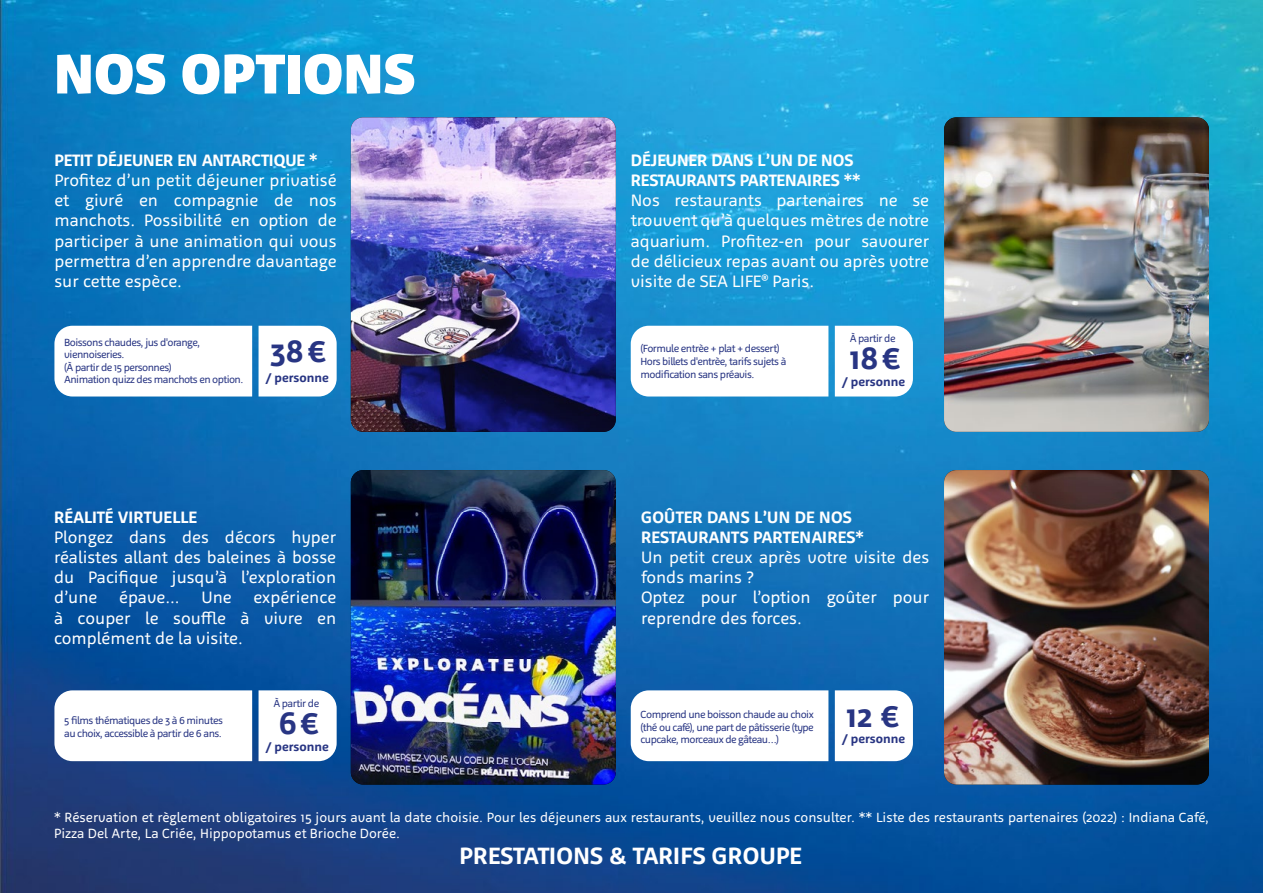
<style>
.page{position:relative;width:1263px;height:893px;background:#fff}
.page>*{position:absolute;margin:0;border:0;box-sizing:border-box;transform-origin:0 0}
.t1{font:900 57px "Agile";letter-spacing:.015em;color:#fff}
.t2{font:700 31.95px "Agile";color:#283583}
.t3{font:700 24px "Agile";letter-spacing:.015em;color:#fff}
.t4{font:16.8px/20.1px "Agile";color:#fff;text-align:justify}
.t5{font:700 16.8px/20.1px "Agile";color:#fff}
.t6{font:13.5px/16.2px "Agile";color:#fff}
.t7{font:700 12.45px "Agile";color:#283583}
.t8{font:10.5px/12.6px "Agile";letter-spacing:-.05em;color:#283583}
</style>
<div class="page">
<img style="left:0;top:0;width:1263px;height:893px">
<img style="left:351px;top:117px;width:265px;height:315px">
<img style="left:944px;top:117px;width:265px;height:315px">
<img style="left:351px;top:470px;width:265px;height:314px">
<img style="left:944px;top:470px;width:265px;height:314px">
<svg style="left:259px;top:326px;width:78px;height:70px"></svg>
<svg style="left:259px;top:690px;width:78px;height:71px"></svg>
<svg style="left:835px;top:690px;width:78px;height:71px"></svg>
<svg style="left:835px;top:326px;width:78px;height:70px"></svg>
<svg style="left:54px;top:326px;width:198px;height:70px"></svg>
<svg style="left:54px;top:690px;width:198px;height:71px"></svg>
<svg style="left:631px;top:326px;width:197px;height:70px"></svg>
<svg style="left:631px;top:690px;width:197px;height:71px"></svg>
<h1 class="t1" style="left:54px;top:39px;width:362px">NOS OPTIONS</h1>
<p class="t5" style="left:54px;top:150px;width:265px">PETIT DÉJEUNER EN ANTARCTIQUE *</p>
<p class="t4" style="left:54px;top:170px;width:284px">Profitez d’un petit déjeuner privatisé et givré en compagnie de nos manchots. Possibilité en option de participer à une animation qui vous permettra d’en apprendre davantage sur cette espèce.</p>
<p class="t8" style="left:64px;top:336px;width:181px">Boissons chaudes, jus d'orange, viennoiseries.<br>(À partir de 15 personnes)<br>Animation quizz des manchots en option.</p>
<h2 class="t2" style="left:270px;top:332px;width:57px">38 €</h2>
<p class="t7" style="left:266px;top:370px;width:64px">/ personne</p>
<p class="t5" style="left:54px;top:507px;width:144px">RÉALITÉ VIRTUELLE</p>
<p class="t4" style="left:54px;top:527px;width:284px">Plongez dans des décors hyper réalistes allant des baleines à bosse du Pacifique jusqu’à l’exploration d’une</p>
<p class="t4" style="left:54px;top:587px;width:284px;text-indent:199px">expérience à couper le souffle à vivre en complément de la visite.</p>
<p class="t4" style="left:119px;top:587px;width:62px">épave...</p>
<p class="t4" style="left:201px;top:587px;width:32px">Une</p>
<p class="t5" style="left:631px;top:150px;width:231px">DÉJEUNER DANS L’UN DE NOS<br>RESTAURANTS PARTENAIRES **</p>
<p class="t4" style="left:631px;top:190px;width:300px">Nos restaurants partenaires ne se trouvent qu’à quelques mètres de notre aquarium. Profitez-en pour savourer de délicieux repas avant ou après votre visite de SEA LIFE<sup>®</sup> Paris.</p>
<p class="t8" style="left:640px;top:342px;width:147px">(Formule entrèe + plat + dessert)<br>Hors billets d'entrèe, tarifs sujets à modification sans préavis.</p>
<p class="t8" style="left:850px;top:332px;width:47px">À partir de</p>
<h2 class="t2" style="left:849px;top:339px;width:53px">18 €</h2>
<p class="t7" style="left:843px;top:374px;width:64px">/ personne</p>
<p class="t5" style="left:641px;top:507px;width:224px">GOÛTER DANS L’UN DE NOS<br>RESTAURANTS PARTENAIRES*</p>
<p class="t4" style="left:641px;top:547px;width:290px;text-align:left">Un petit creux après votre visite des fonds marins ?<br>Optez pour l’option goûter pour reprendre des forces.</p>
<p class="t8" style="left:64px;top:714px;width:160px">5 films thématiques de 3 à 6 minutes au choix, accessible à partir de 6 ans.</p>
<p class="t8" style="left:273px;top:697px;width:47px">À partir de</p>
<h2 class="t2" style="left:279px;top:704px;width:41px">6 €</h2>
<h2 class="t2" style="left:846px;top:697px;width:54px">12 €</h2>
<p class="t8" style="left:640px;top:708px;width:175px;text-align:justify">Comprend une boisson chaude au choix (thé ou café), une part de pâtisserie (type cupcake, morceaux de gâteau…)</p>
<p class="t7" style="left:843px;top:731px;width:64px">/ personne</p>
<p class="t7" style="left:266px;top:739px;width:64px">/ personne</p>
<p class="t6" style="left:54px;top:809px;width:1156px">* Réservation et règlement obligatoires 15 jours avant la date choisie. Pour les déjeuners aux restaurants, veuillez nous consulter. ** Liste des restaurants partenaires (2022) : Indiana Café,<br>Pizza Del Arte, La Criée, Hippopotamus et Brioche Dorée.</p>
<h3 class="t3" style="left:460px;top:841px;width:344px">PRESTATIONS &amp; TARIFS GROUPE</h3>
</div>
